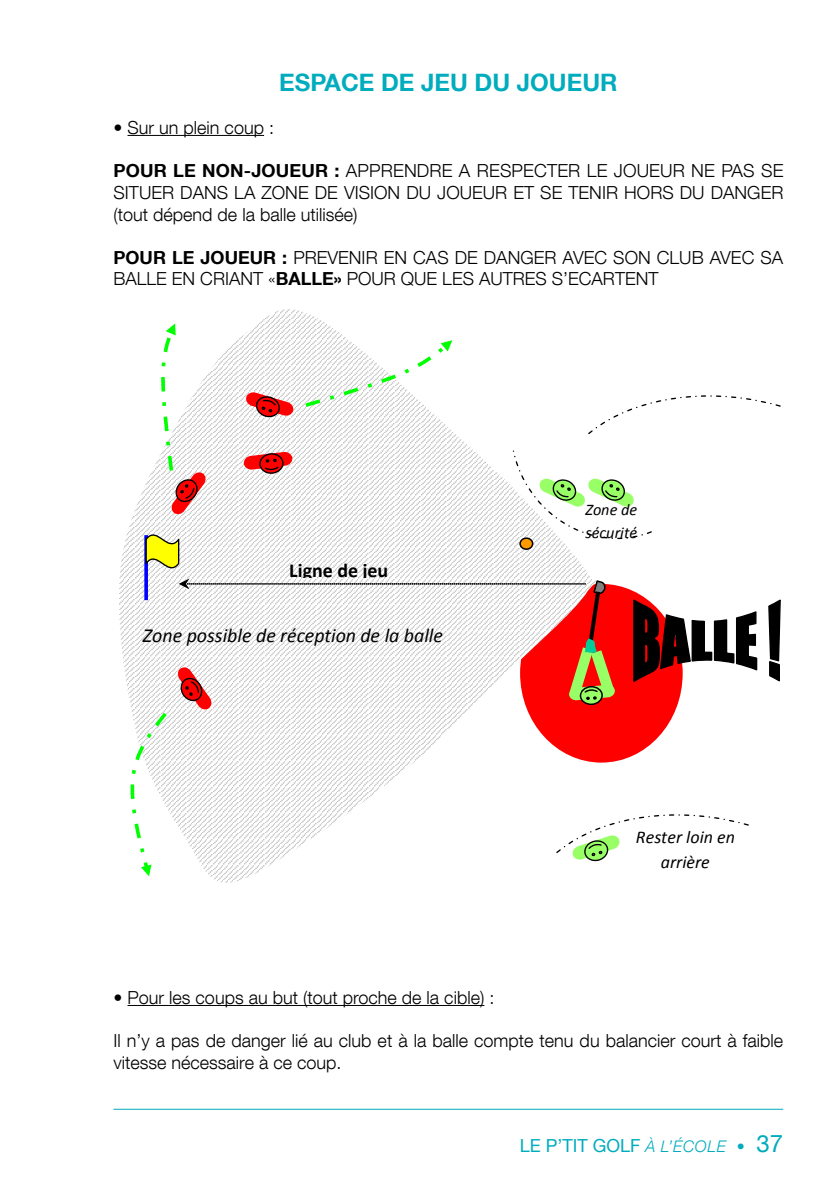
<style>
.page{position:relative;width:840px;height:1191px;background:#fff}
.page>*{position:absolute;margin:0;border:0;box-sizing:border-box;transform-origin:0 0}
.t1{font:700 24px "Helvetica Neue LT Com";color:#00acbd}
.t2{font:italic 20px "Calibri";color:#000}
.t3{font:700 20px "Calibri";color:#000}
.t4{font:300 18px/21.6px "Helvetica Neue LT Com";color:#000}
.t5{font:18px "Helvetica Neue LT Com";color:#00acbd}
.t6{font:italic 18px/25.6px "Calibri";color:#000;text-align:center}
.t7{font:italic 16.2px/23px "Calibri";color:#000}
.s1{font-weight:700}
.s2{font-weight:300;font-style:italic;font-size:16px}
.s3{font-weight:200;font-style:italic;font-size:16px}
.s4{font-size:24px}
</style>
<div class="page">
<hr style="left:113px;top:1109px;width:669px;height:1px;background:#00acbd">
<hr style="left:127px;top:135px;width:137px;height:1px;background:#000">
<hr style="left:127px;top:1005px;width:357px;height:1px;background:#000">
<svg style="left:126px;top:323px;width:655px;height:553px"></svg>
<div style="left:520px;top:538px;width:12px;height:11px;background:#f90;border-radius:50%"></div>
<div style="left:519px;top:537px;width:14px;height:13px;border:2px solid #000;border-radius:50%"></div>
<h1 class="t1" style="left:279px;top:67px;width:339px">ESPACE DE JEU DU JOUEUR</h1>
<p class="t4" style="left:113px;top:116px;width:162px">• Sur un plein coup :</p>
<p class="t4" style="left:113px;top:160px;width:671px;text-align:justify"><span class="s1">POUR LE NON-JOUEUR :</span> APPRENDRE A RESPECTER LE JOUEUR NE PAS SE SITUER DANS LA ZONE DE VISION DU JOUEUR ET SE TENIR HORS DU DANGER (tout dépend de la balle utilisée)</p>
<p class="t4" style="left:113px;top:246px;width:670px"><span class="s1">POUR LE JOUEUR :</span> PREVENIR EN CAS DE DANGER AVEC SON CLUB AVEC SA<br>BALLE EN CRIANT «<span class="s1">BALLE»</span> POUR QUE LES AUTRES S’ECARTENT</p>
<p class="t3" style="left:289px;top:557px;width:100px">Ligne de jeu</p>
<p class="t2" style="left:143px;top:621px;width:301px">Zone possible de réception de la balle</p>
<p class="t7" style="left:585px;top:498px;width:53px">Zone de sécurité</p>
<p class="t6" style="left:635px;top:823px;width:101px">Rester loin en arrière</p>
<p class="t4" style="left:113px;top:986px;width:382px">• Pour les coups au but (tout proche de la cible) :</p>
<p class="t4" style="left:113px;top:1029px;width:671px">Il n’y a pas de danger lié au club et à la balle compte tenu du balancier court à faible vitesse nécessaire à ce coup.</p>
<p class="t5" style="left:519px;top:1134px;width:265px">LE P’TIT GOLF <span class="s2">À L’ÉCOLE</span> <span class="s3">•</span> <span class="s4">37</span></p>
</div>
